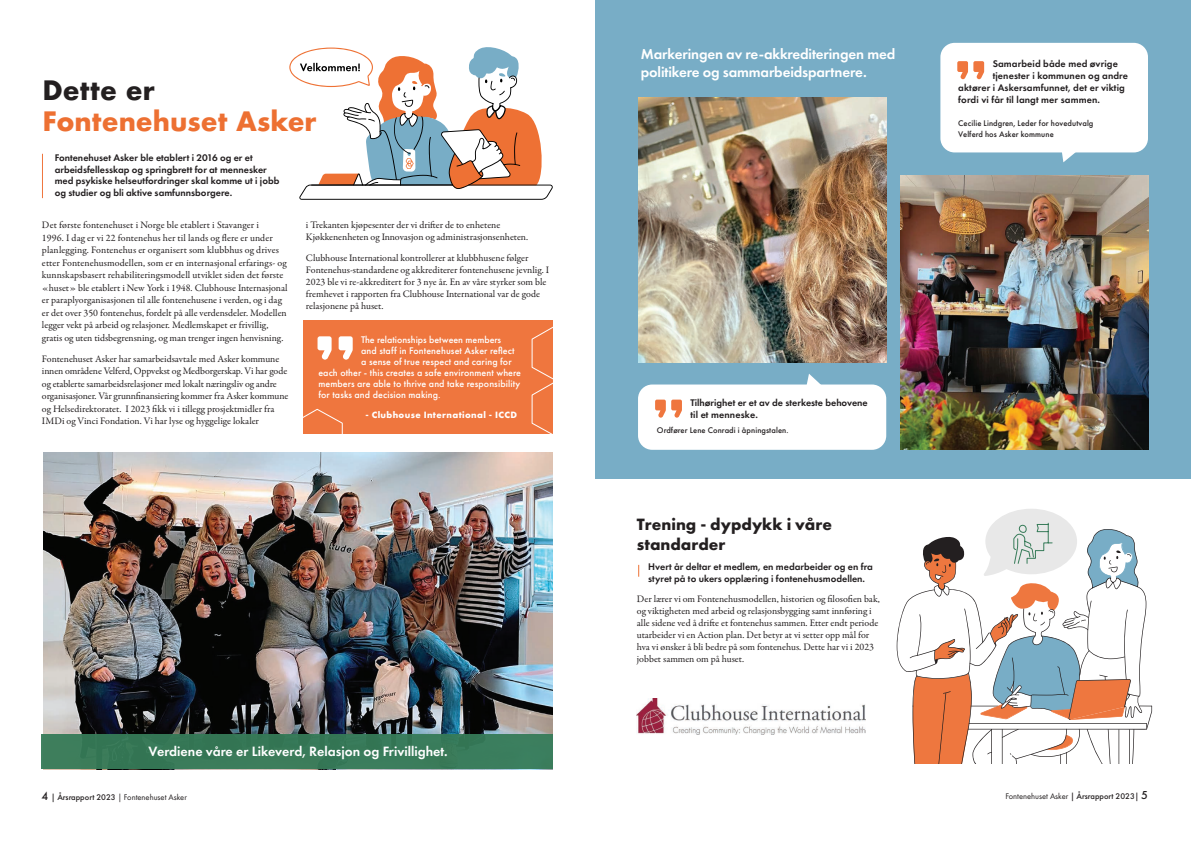
<style>
.page{position:relative;width:1191px;height:842px;background:#fff}
.page>*{position:absolute;margin:0;border:0;box-sizing:border-box;transform-origin:0 0}
.t1{font:700 26px "Futura";color:#ed7032}
.t2{font:700 26px "Futura";letter-spacing:.005em;color:#231f20}
.t3{font:700 17px/20.4px "Futura PT";color:#231f20}
.t4{font:600 15px/18px "Futura PT";letter-spacing:-.01em;color:#fff}
.t5{font:600 14px "Futura PT";color:#fff}
.t6{font:10px/12.5px "Garamond Premr Pro";color:#231f20}
.t7{font:600 10px/11.5px "Futura PT";color:#231f20}
.t8{font:500 10px "Futura PT";letter-spacing:.01em;color:#fff}
.t9{font:700 9.5px "Futura PT";letter-spacing:.04em;color:#fff}
.t10{font:500 8.5px/11px "Futura PT";letter-spacing:.01em;color:#231f20}
.t11{font:8.5px "Futura PT";color:#231f20}
.s1{font-weight:500;font-size:12px}
.s2{font-weight:500}
</style>
<div class="page">
<div style="left:303px;top:320px;width:249px;height:113px;background:#ef763e"></div>
<svg style="left:303px;top:408px;width:40px;height:26px"></svg>
<hr style="left:42px;top:154px;width:1px;height:44px;background:#ef763e">
<svg style="left:289px;top:47px;width:264px;height:153px"></svg>
<hr style="left:311px;top:184px;width:142px;height:2px;background:#000">
<img style="left:43px;top:452px;width:510px;height:282px">
<svg style="left:531px;top:324px;width:22px;height:110px"></svg>
<svg style="left:317px;top:336px;width:14px;height:24px"></svg>
<svg style="left:339px;top:336px;width:14px;height:24px"></svg>
<div style="left:595px;top:0;width:596px;height:478px;background:#78adc6"></div>
<img style="left:900px;top:176px;width:248px;height:274px">
<div style="left:940px;top:43px;width:208px;height:109px;background:#fff;border-radius:14px"></div>
<img style="left:638px;top:98px;width:248px;height:265px">
<svg style="left:957px;top:61px;width:27px;height:18px"></svg>
<svg style="left:1060px;top:152px;width:15px;height:10px"></svg>
<div style="left:638px;top:384px;width:248px;height:66px;background:#fff;border-radius:14px"></div>
<svg style="left:806px;top:374px;width:17px;height:11px"></svg>
<svg style="left:655px;top:400px;width:27px;height:18px"></svg>
<svg style="left:638px;top:565px;width:1px;height:12px"></svg>
<img style="left:637px;top:699px;width:228px;height:36px">
<svg style="left:896px;top:509px;width:256px;height:255px"></svg>
<div style="left:42px;top:734px;width:511px;height:35px;background:#367b58"></div>
<p class="t2" style="left:42px;top:71px;width:114px">Dette er</p>
<p class="t1" style="left:42px;top:102px;width:276px">Fontenehuset Asker</p>
<p class="t7" style="left:55px;top:152px;width:226px">Fontenehuset Asker ble etablert i 2016 og er et arbeidsfellesskap og springbrett for at mennesker med psykiske helseutfordringer skal komme ut i jobb og studier og bli aktive samfunnsborgere.</p>
<p class="t6" style="left:42px;top:219px;width:247px">Det første fontenehuset i Norge ble etablert i Stavanger i<br>1996. I dag er vi 22 fontenehus her til lands og flere er under planlegging. Fontenehus er organisert som klubbhus og drives etter Fontenehusmodellen, som er en internasjonal erfarings- og kunnskapsbasert rehabiliteringsmodell utviklet siden det første «huset» ble etablert i New York i 1948. Clubhouse Internasjonal er paraplyorganisasjonen til alle fontenehusene i verden, og i dag er det over 350 fontenehus, fordelt på alle verdensdeler. Modellen legger vekt på arbeid og relasjoner. Medlemskapet er frivillig, gratis og uten tidsbegrensning, og man trenger ingen henvisning.</p>
<p class="t6" style="left:42px;top:353px;width:248px">Fontenehuset Asker har samarbeidsavtale med Asker kommune innen områdene Velferd, Oppvekst og Medborgerskap. Vi har gode og etablerte samarbeidsrelasjoner med lokalt næringsliv og andre organisasjoner. Vår grunnfinansiering kommer fra Asker kommune og Helsedirektoratet. I 2023 fikk vi i tillegg prosjektmidler fra IMDi og Vinci Fondation. Vi har lyse og hyggelige lokaler</p>
<p class="t6" style="left:306px;top:219px;width:224px;line-height:12px">i Trekanten kjøpesenter der vi drifter de to enhetene<br>Kjøkkenenheten og Innovasjon og administrasjonsenheten.</p>
<p class="t6" style="left:306px;top:252px;width:245px;line-height:12px">Clubhouse International kontrollerer at klubbhusene følger Fontenehus-standardene og akkrediterer fontenehusene jevnlig. I 2023 ble vi re-akkreditert for 3 nye år. En av våre styrker som ble fremhevet i rapporten fra Clubhouse International var de gode relasjonene på huset.</p>
<p class="t8" style="left:361px;top:334px;width:141px">The relationships between members</p>
<p class="t8" style="left:361px;top:345px;width:155px">and staff in Fontenehuset Asker reflect</p>
<p class="t8" style="left:361px;top:356px;width:152px">a sense of true respect and caring for</p>
<p class="t8" style="left:318px;top:367px;width:204px">each other - this creates a safe environment where</p>
<p class="t8" style="left:318px;top:378px;width:203px">members are able to thrive and take responsibility</p>
<p class="t8" style="left:318px;top:389px;width:124px">for tasks and decision making.</p>
<p class="t9" style="left:365px;top:409px;width:153px">- Clubhouse International - ICCD</p>
<p class="t5" style="left:149px;top:743px;width:300px">Verdiene våre er Likeverd, Relasjon og Frivillighet.</p>
<p class="t4" style="left:641px;top:45px;width:256px">Markeringen av re-akkrediteringen med politikere og sammarbeidspartnere.</p>
<p class="t7" style="left:992px;top:58px;width:127px">Samarbeid både med øvrige</p>
<p class="t7" style="left:992px;top:70px;width:137px">tjenester i kommunen og andre</p>
<p class="t7" style="left:958px;top:82px;width:168px">aktører i Askersamfunnet, det er viktig</p>
<p class="t7" style="left:958px;top:94px;width:143px">fordi vi får til langt mer sammen.</p>
<p class="t10" style="left:958px;top:117px;width:137px">Cecilie Lindgren, Leder for hovedutvalg<br>Velferd hos Asker kommune</p>
<p class="t7" style="left:690px;top:396px;width:179px;line-height:12px">Tilhørighet er et av de sterkeste behovene til et menneske.</p>
<p class="t10" style="left:657px;top:425px;width:133px">Ordfører Lene Conradi i åpningstalen.</p>
<p class="t3" style="left:637px;top:513px;width:197px">Trening - dypdykk i våre standarder</p>
<p class="t7" style="left:648px;top:561px;width:226px">Hvert år deltar et medlem, en medarbeider og en fra styret på to ukers opplæring i fontenehusmodellen.</p>
<p class="t6" style="left:637px;top:593px;width:245px;line-height:12px">Der lærer vi om Fontenehusmodellen, historien og filosofien bak, og viktigheten med arbeid og relasjonsbygging samt innføring i alle sidene ved å drifte et fontenehus sammen. Etter endt periode utarbeider vi en Action plan. Det betyr at vi setter opp mål for hva vi ønsker å bli bedre på som fontenehus. Dette har vi i 2023 jobbet sammen om på huset.</p>
<p class="t11" style="left:42px;top:792px;width:147px"><span class="s1">4</span> <span class="s2">| Årsrapport 2023</span> | Fontenehuset Asker</p>
<p class="t11" style="left:1005px;top:791px;width:144px">Fontenehuset Asker <span class="s2">| Årsrapport 2023|</span> <span class="s1">5</span></p>
</div>
